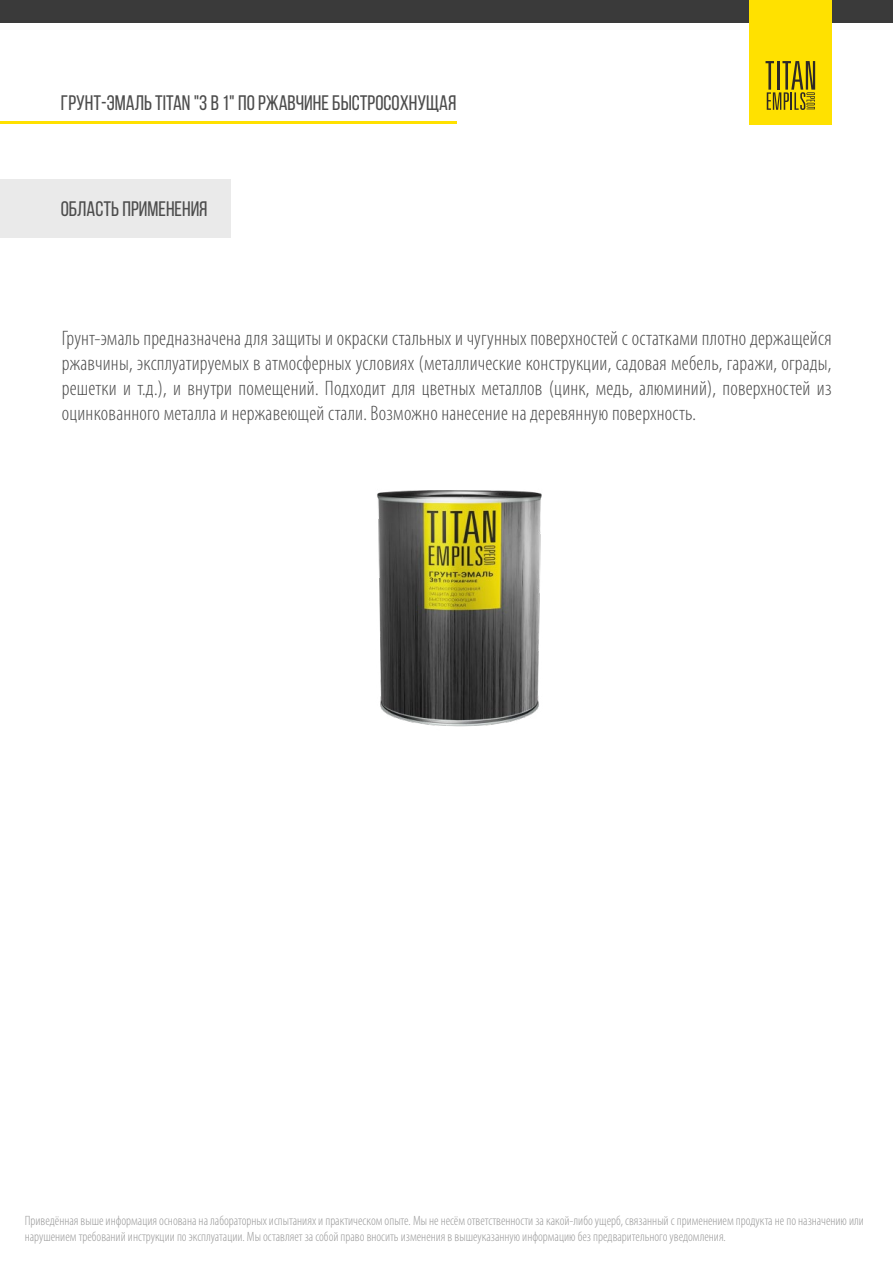
<style>
.page{position:relative;width:893px;height:1263px;background:#fff}
.page>*{position:absolute;margin:0;border:0;box-sizing:border-box;transform-origin:0 0}
.t1{font:300 condensed 21px/25.2px "Myriad Pro";letter-spacing:.01em;color:#4c4c4c;text-align:justify}
.t2{font:21px "Bebas Neue";color:#4c4c4c}
.t3{font:300 condensed 13.5px/16.2px "Myriad Pro";color:#999}
</style>
<div class="page">
<img style="left:377px;top:490px;width:165px;height:237px">
<div style="left:0;top:179px;width:230px;height:59px;background:#eaeaea"></div>
<div style="left:0;top:0;width:893px;height:23px;background:#3a3a3a"></div>
<div style="left:749px;top:0;width:82px;height:124px;background:#ffe100"></div>
<svg style="left:765px;top:61px;width:50px;height:49px"></svg>
<hr style="left:0;top:122px;width:456px;height:2px;background:#ffe100">
<p class="t2" style="left:61px;top:92px;width:397px">Грунт-эмаль TITAN "3 в 1" по ржавчине быстросохнущая</p>
<p class="t2" style="left:61px;top:197px;width:148px">область применения</p>
<p class="t1" style="left:62px;top:325px;width:771px">Грунт-эмаль предназначена для защиты и окраски стальных и чугунных поверхностей с остатками плотно держащейся ржавчины, эксплуатируемых в атмосферных условиях (металлические конструкции, садовая мебель, гаражи, ограды, решетки и т.д.), и внутри помещений. Подходит для цветных металлов (цинк, медь, алюминий), поверхностей из оцинкованного металла и нержавеющей стали. Возможно нанесение на деревянную поверхность.</p>
<p class="t3" style="left:25px;top:1212px;width:841px">Приведённая выше информация основана на лабораторных испытаниях и практическом опыте. Мы не несём ответственности за какой-либо ущерб, связанный с применением продукта не по назначению или нарушением требований инструкции по эксплуатации. Мы оставляет за собой право вносить изменения в вышеуказанную информацию без предварительного уведомления.</p>
</div>
